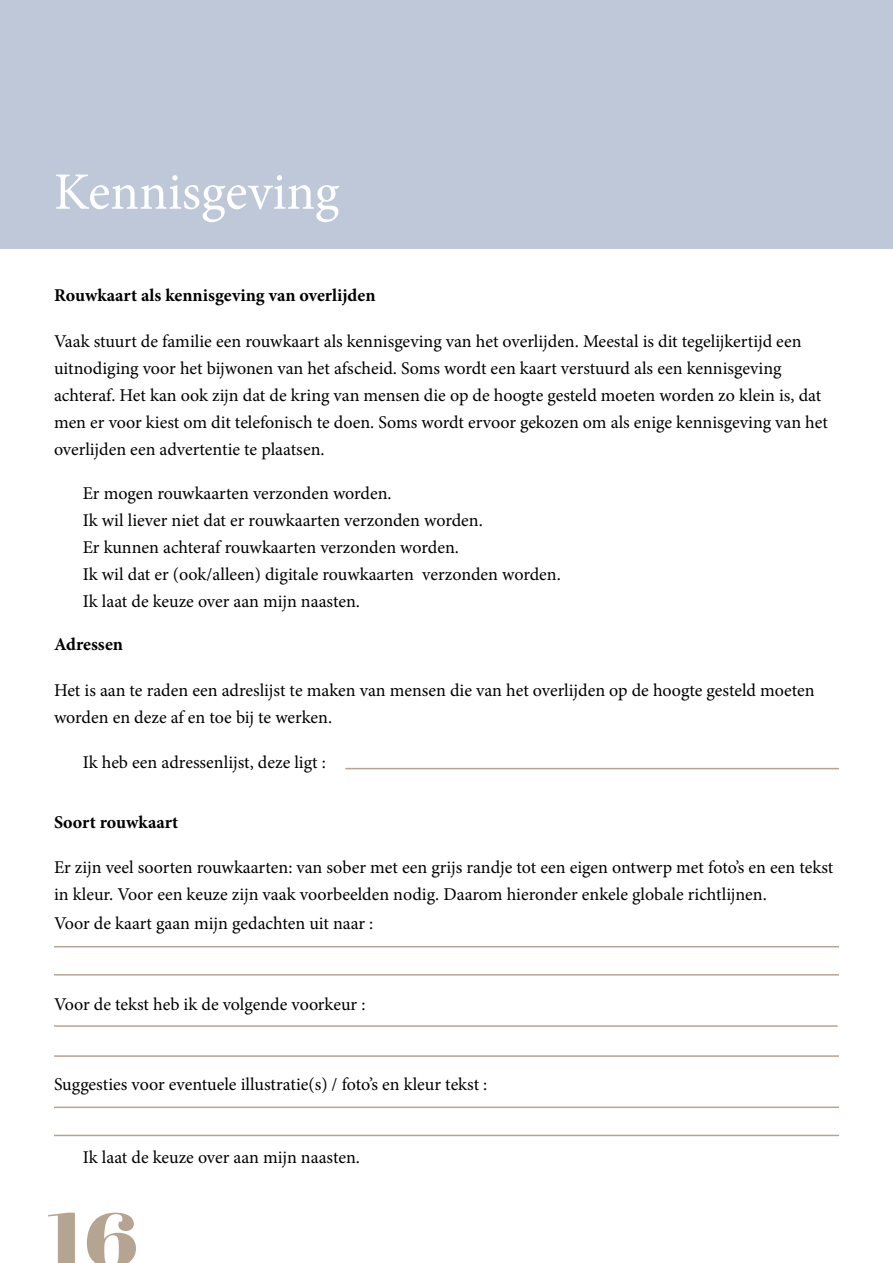
<style>
.page{position:relative;width:893px;height:1263px;background:#fff}
.page>*{position:absolute;margin:0;border:0;box-sizing:border-box;transform-origin:0 0}
.t1{font:75.6px "Abril Fatface";color:#b5a492;scale:1.16 1}
.t2{font:52.5px "Minion Pro";color:#fff}
.t3{font:18px/27px "Minion Pro";color:#000}
.t4{font:700 18px "Minion Pro";color:#000}
</style>
<div class="page">
<div style="left:0;top:0;width:893px;height:249px;background:#bec8d8"></div>
<hr style="left:345px;top:768px;width:494px;height:1px;background:#b5a492">
<hr style="left:54px;top:946px;width:785px;height:1px;background:#b5a492">
<hr style="left:54px;top:1106px;width:785px;height:2px;background:#b5a492">
<hr style="left:54px;top:1025px;width:784px;height:2px;background:#b5a492">
<hr style="left:54px;top:1055px;width:785px;height:2px;background:#b5a492">
<hr style="left:54px;top:974px;width:785px;height:1px;background:#b5a492">
<hr style="left:54px;top:1135px;width:785px;height:1px;background:#b5a492">
<h2 class="t2" style="left:54px;top:157px;width:287px">Kennisgeving</h2>
<p class="t4" style="left:54px;top:282px;width:323px">Rouwkaart als kennisgeving van overlijden</p>
<p class="t3" style="left:54px;top:328px;width:775px">Vaak stuurt de familie een rouwkaart als kennisgeving van het overlijden. Meestal is dit tegelijkertijd een uitnodiging voor het bijwonen van het afscheid. Soms wordt een kaart verstuurd als een kennisgeving achteraf. Het kan ook zijn dat de kring van mensen die op de hoogte gesteld moeten worden zo klein is, dat men er voor kiest om dit telefonisch te doen. Soms wordt ervoor gekozen om als enige kennisgeving van het overlijden een advertentie te plaatsen.</p>
<p class="t3" style="left:83px;top:480px;width:480px">Er mogen rouwkaarten verzonden worden.<br>Ik wil liever niet dat er rouwkaarten verzonden worden.<br>Er kunnen achteraf rouwkaarten verzonden worden.<br>Ik wil dat er (ook/alleen) digitale rouwkaarten verzonden worden.<br>Ik laat de keuze over aan mijn naasten.</p>
<p class="t4" style="left:54px;top:631px;width:70px">Adressen</p>
<p class="t3" style="left:54px;top:677px;width:762px">Het is aan te raden een adreslijst te maken van mensen die van het overlijden op de hoogte gesteld moeten worden en deze af en toe bij te werken.</p>
<p class="t3" style="left:83px;top:748px;width:245px">Ik heb een adressenlijst, deze ligt :</p>
<p class="t4" style="left:54px;top:810px;width:126px">Soort rouwkaart</p>
<p class="t3" style="left:54px;top:853px;width:781px">Er zijn veel soorten rouwkaarten: van sober met een grijs randje tot een eigen ontwerp met foto’s en een tekst in kleur. Voor een keuze zijn vaak voorbeelden nodig. Daarom hieronder enkele globale richtlijnen.</p>
<p class="t3" style="left:54px;top:910px;width:321px">Voor de kaart gaan mijn gedachten uit naar :</p>
<p class="t3" style="left:54px;top:991px;width:313px">Voor de tekst heb ik de volgende voorkeur :</p>
<p class="t3" style="left:54px;top:1071px;width:435px">Suggesties voor eventuele illustratie(s) / foto’s en kleur tekst :</p>
<p class="t3" style="left:83px;top:1143px;width:279px">Ik laat de keuze over aan mijn naasten.</p>
<h1 class="t1" style="left:47px;top:1186px;width:80px">16</h1>
</div>
